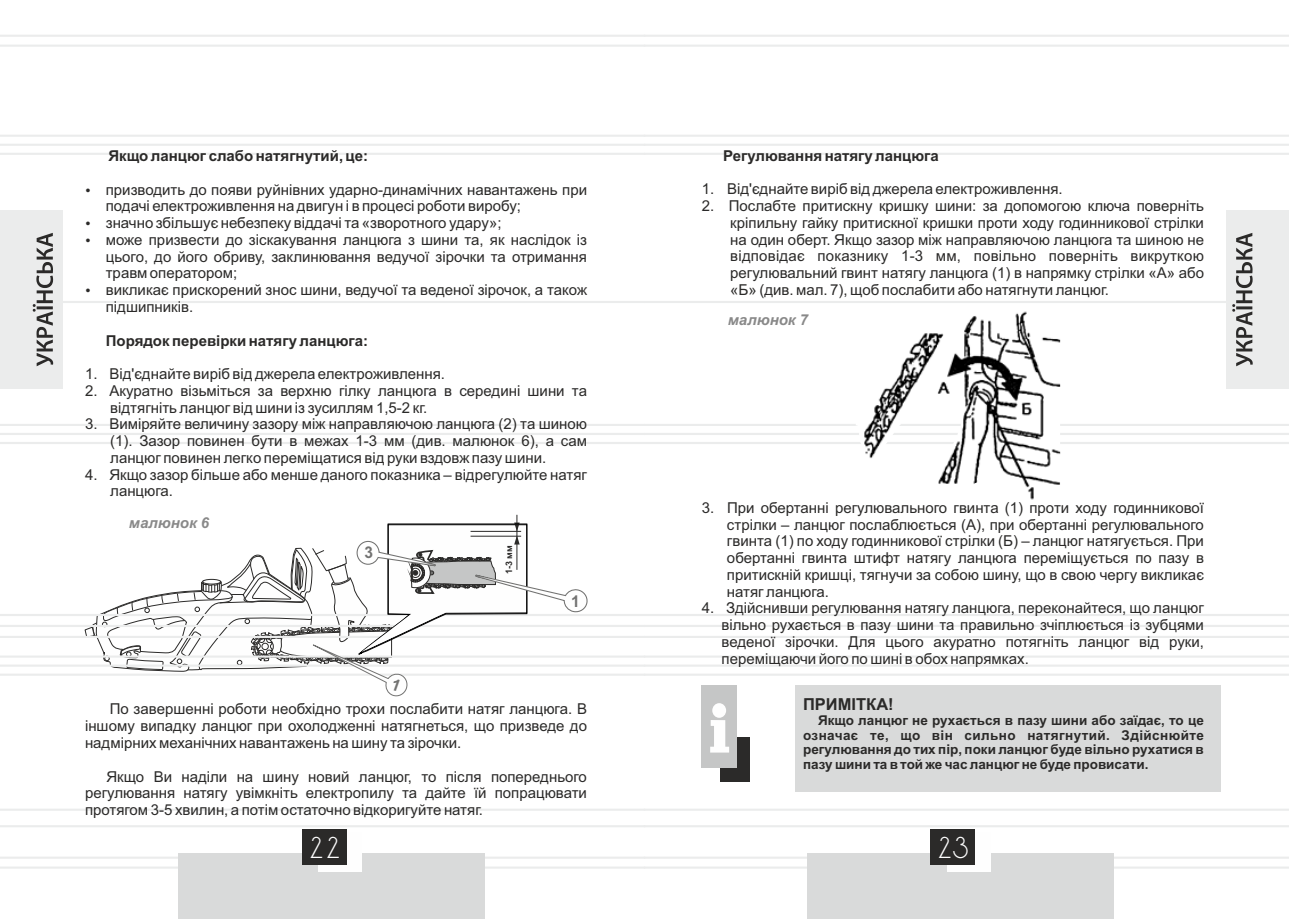
<style>
.page{position:relative;width:1289px;height:919px;background:#fff}
.page>*{position:absolute;margin:0;border:0;box-sizing:border-box;transform-origin:0 0}
.t1{font:26.25px "DS Standart Cyr";color:#fefefe}
.t2{font:700 16.5px "Arial";color:#2b2a29}
.t3{font:700 16.2px "Arial";color:#727271;scale:.96 1}
.t4{font:15px/16.8px "Arial";color:#2b2a29;text-align:justify}
.t5{font:700 15px "Arial";color:#2b2a29}
.t6{font:italic 700 15px "Arial";color:#898989}
.t7{font:700 13.5px/14.7px "Arial";color:#2b2a29;text-align:justify}
.t8{font:700 9px "Arial";color:#2b2a29}
</style>
<div class="page">
<hr style="left:644px;top:135px;width:644px;height:2px;background:#ebecec">
<hr style="left:644px;top:153px;width:644px;height:2px;background:#ebecec">
<hr style="left:644px;top:424px;width:644px;height:2px;background:#ebecec">
<hr style="left:644px;top:442px;width:644px;height:2px;background:#ebecec">
<hr style="left:644px;top:856px;width:644px;height:2px;background:#ebecec">
<hr style="left:644px;top:866px;width:644px;height:2px;background:#ebecec">
<hr style="left:644px;top:35px;width:644px;height:2px;background:#ebecec">
<hr style="left:644px;top:45px;width:644px;height:2px;background:#ebecec">
<hr style="left:644px;top:808px;width:644px;height:2px;background:#ebecec">
<hr style="left:644px;top:825px;width:644px;height:2px;background:#ebecec">
<hr style="left:644px;top:301px;width:644px;height:2px;background:#ebecec">
<hr style="left:0;top:135px;width:644px;height:2px;background:#ebecec">
<hr style="left:0;top:144px;width:1288px;height:2px;background:#ebecec">
<hr style="left:0;top:153px;width:644px;height:2px;background:#ebecec">
<hr style="left:0;top:424px;width:644px;height:2px;background:#ebecec">
<svg style="left:0;top:432px;width:1288px;height:4px"></svg>
<hr style="left:0;top:442px;width:644px;height:2px;background:#ebecec">
<hr style="left:0;top:856px;width:644px;height:2px;background:#ebecec">
<hr style="left:0;top:866px;width:644px;height:2px;background:#ebecec">
<hr style="left:0;top:35px;width:644px;height:2px;background:#ebecec">
<hr style="left:0;top:45px;width:644px;height:2px;background:#ebecec">
<hr style="left:0;top:808px;width:644px;height:2px;background:#ebecec">
<hr style="left:0;top:825px;width:644px;height:2px;background:#ebecec">
<hr style="left:0;top:301px;width:644px;height:2px;background:#ebecec">
<div style="left:178px;top:853px;width:307px;height:65px;background:#d9dada"></div>
<div style="left:318px;top:832px;width:44px;height:39px;background:#fefefe"></div>
<div style="left:301px;top:829px;width:45px;height:36px;background:#2b2a29"></div>
<div style="left:0;top:210px;width:62px;height:179px;background:#ebecec"></div>
<svg style="left:33px;top:233px;width:20px;height:133px"></svg>
<div style="left:807px;top:853px;width:306px;height:65px;background:#d9dada"></div>
<div style="left:946px;top:832px;width:44px;height:39px;background:#fefefe"></div>
<div style="left:930px;top:829px;width:45px;height:36px;background:#2b2a29"></div>
<div style="left:1226px;top:210px;width:62px;height:179px;background:#ebecec"></div>
<svg style="left:1232px;top:233px;width:20px;height:133px"></svg>
<div style="left:720px;top:736px;width:29px;height:45px;background:#2b2a29"></div>
<div style="left:701px;top:685px;width:36px;height:82px;background:#c5c6c6"></div>
<div style="left:795px;top:684px;width:424px;height:107px;background:#d9dada"></div>
<img style="left:967px;top:311px;width:93px;height:179px">
<svg style="left:0;top:490px;width:1288px;height:262px"></svg>
<p class="t5" style="left:108px;top:150px;width:261px">Якщо ланцюг слабо натягнутий, це:</p>
<p class="t4" style="left:106px;top:182px;width:483px;text-align:left">призводить до появи руйнівних ударно-динамічних навантажень при подачі електроживлення на двигун і в процесі роботи виробу;<br>значно збільшує небезпеку віддачі та «зворотного удару»;<br>може призвести до зіскакування ланцюга з шини та, як наслідок із цього, до його обриву, заклинювання ведучої зірочки та отримання травм оператором;<br>викликає прискорений знос шини, ведучої та веденої зірочок, а також підшипників.</p>
<p class="t5" style="left:106px;top:334px;width:264px">Порядок перевірки натягу ланцюга:</p>
<p class="t4" style="left:85px;top:367px;width:361px">1. Від'єднайте виріб від джерела електроживлення.</p>
<p class="t4" style="left:110px;top:383px;width:478px;text-indent:-25px">2. Акуратно візьміться за верхню гілку ланцюга в середині шини та відтягніть ланцюг від шини із зусиллям 1,5-2 кг.</p>
<p class="t4" style="left:110px;top:417px;width:478px;text-indent:-25px">3. Виміряйте величину зазору між направляючою ланцюга (2) та шиною (1). Зазор повинен бути в межах 1-3 мм (див. малюнок 6), а сам ланцюг повинен легко переміщатися від руки вздовж пазу шини.</p>
<p class="t4" style="left:110px;top:467px;width:478px;text-indent:-25px">4. Якщо зазор більше або менше даного показника – відрегулюйте натяг ланцюга.</p>
<p class="t6" style="left:129px;top:517px;width:82px">малюнок 6</p>
<p class="t3" style="left:364px;top:546px;width:10px">3</p>
<p class="t8" style="left:505px;top:574px;width:30px;rotate:-90deg">1-3 мм</p>
<p class="t3" style="left:571px;top:594px;width:11px">12</p>
<p class="t4" style="left:85px;top:702px;width:503px;text-indent:25px">По завершенні роботи необхідно трохи послабити натяг ланцюга. В іншому випадку ланцюг при охолодженні натягнеться, що призведе до надмірних механічних навантажень на шину та зірочки.</p>
<p class="t4" style="left:85px;top:769px;width:503px;text-indent:21px">Якщо Ви наділи на шину новий ланцюг, то після попереднього регулювання натягу увімкніть електропилу та дайте їй попрацювати протягом 3-5 хвилин, а потім остаточно відкоригуйте натяг.</p>
<p class="t5" style="left:723px;top:150px;width:217px">Регулювання натягу ланцюга</p>
<p class="t4" style="left:701px;top:182px;width:362px">1. Від'єднайте виріб від джерела електроживлення.</p>
<p class="t4" style="left:730px;top:199px;width:475px;text-indent:-28px">2. Послабте притискну кришку шини: за допомогою ключа поверніть кріпильну гайку притискної кришки проти ходу годинникової стрілки на один оберт. Якщо зазор між направляючою ланцюга та шиною не відповідає показнику 1-3 мм, повільно поверніть викруткою регулювальний гвинт натягу ланцюга (1) в напрямку стрілки «А» або «Б» (див. мал. 7), щоб послабити або натягнути ланцюг.</p>
<p class="t6" style="left:727px;top:314px;width:82px">малюнок 7</p>
<p class="t4" style="left:727px;top:500px;width:478px;text-indent:-25px">3. При обертанні регулювального гвинта (1) проти ходу годинникової стрілки – ланцюг послаблюється (А), при обертанні регулювального гвинта (1) по ходу годинникової стрілки (Б) – ланцюг натягується. При обертанні гвинта штифт натягу ланцюга переміщується по пазу в притискній кришці, тягнучи за собою шину, що в свою чергу викликає натяг ланцюга.</p>
<p class="t4" style="left:721px;top:601px;width:484px;text-indent:-20px">4. Здійснивши регулювання натягу ланцюга, переконайтеся, що ланцюг вільно рухається в пазу шини та правильно зчіплюється із зубцями веденої зірочки. Для цього акуратно потягніть ланцюг від руки, переміщаючи його по шині в обох напрямках.</p>
<p class="t2" style="left:803px;top:697px;width:92px">ПРИМІТКА!</p>
<p class="t7" style="left:803px;top:714px;width:402px;text-indent:15px">Якщо ланцюг не рухається в пазу шини або заїдає, то це означає те, що він сильно натягнутий. Здійснюйте регулювання до тих пір, поки ланцюг буде вільно рухатися в пазу шини та в той же час ланцюг не буде провисати.</p>
<h1 class="t1" style="left:310px;top:836px;width:31px">22</h1>
<h1 class="t1" style="left:938px;top:836px;width:31px">23</h1>
</div>
